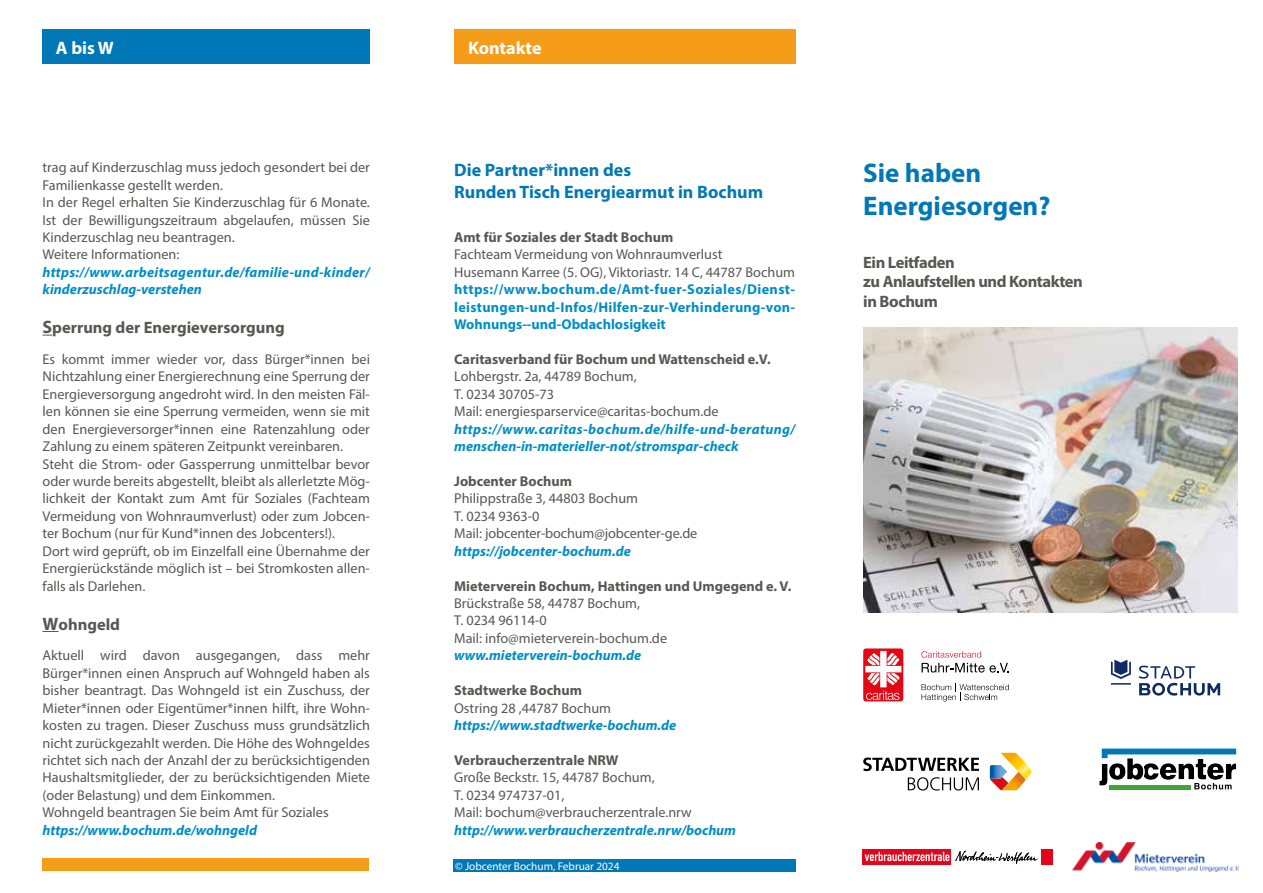
<style>
.page{position:relative;width:1263px;height:893px;background:#fff}
.page>*{position:absolute;margin:0;border:0;box-sizing:border-box;transform-origin:0 0}
.t1{font:700 27px/33px "Myriad Pro";color:#0078b7}
.t2{font:700 18px/21.6px "Myriad Pro";color:#0078b7}
.t3{font:700 18px "Myriad Pro";color:#fff}
.t4{font:700 16.5px/19.8px "Myriad Pro";letter-spacing:-.025em;color:#575756}
.t5{font:700 16.5px "Myriad Pro";color:#575756}
.t6{font:14.25px/17.4px "Myriad Pro";color:#575756}
.t7{font:italic 700 14.25px/17.4px "Myriad Pro";color:#008ec6}
.t8{font:700 14.25px "Myriad Pro";color:#575756}
.t9{font:700 14.25px/17.4px "Myriad Pro";color:#008ec6;text-align:justify}
.t10{font:11.25px "Myriad Pro";color:#fff}
.s1{font-size:18px}
</style>
<div class="page">
<svg style="left:1111px;top:660px;width:109px;height:36px"></svg>
<div style="left:43px;top:858px;width:326px;height:13px;background:#f59d19"></div>
<svg style="left:43px;top:631px;width:16px;height:1px"></svg>
<svg style="left:1102px;top:749px;width:134px;height:40px"></svg>
<hr style="left:1109px;top:785px;width:81px;height:4px;background:#3fa535">
<div style="left:455px;top:30px;width:341px;height:34px;background:#f59d19"></div>
<div style="left:453px;top:859px;width:343px;height:13px;background:#0078b7"></div>
<div style="left:43px;top:30px;width:327px;height:34px;background:#0078b7"></div>
<img style="left:863px;top:327px;width:374px;height:286px">
<img style="left:1072px;top:842px;width:166px;height:30px">
<div style="left:863px;top:849px;width:89px;height:16px;background:#e3051b"></div>
<svg style="left:865px;top:852px;width:84px;height:9px"></svg>
<div style="left:1041px;top:849px;width:11px;height:16px;background:#e3051b"></div>
<svg style="left:955px;top:851px;width:83px;height:13px"></svg>
<svg style="left:921px;top:683px;width:88px;height:19px"></svg>
<svg style="left:921px;top:651px;width:88px;height:22px"></svg>
<div style="left:863px;top:648px;width:40px;height:53px;background:#e30613;border-radius:3px"></div>
<svg style="left:865px;top:651px;width:36px;height:49px"></svg>
<svg style="left:990px;top:753px;width:41px;height:37px"></svg>
<svg style="left:908px;top:777px;width:71px;height:13px"></svg>
<svg style="left:863px;top:757px;width:116px;height:14px"></svg>
<p class="t3" style="left:56px;top:36px;width:59px">A bis W</p>
<p class="t3" style="left:468px;top:36px;width:75px">Kontakte</p>
<p class="t6" style="left:43px;top:159px;width:329px">trag auf Kinderzuschlag muss jedoch gesondert bei der Familienkasse gestellt werden.<br>In der Regel erhalten Sie Kinderzuschlag für 6 Monate.<br>Ist der Bewilligungszeitraum abgelaufen, müssen Sie Kinderzuschlag neu beantragen.<br>Weitere Informationen:</p>
<p class="t7" style="left:43px;top:263px;width:329px">https://www.arbeitsagentur.de/familie-und-kinder/ kinderzuschlag-verstehen</p>
<p class="t5" style="left:43px;top:317px;width:244px"><span class="s1">S</span>perrung der Energieversorgung</p>
<p class="t6" style="left:43px;top:350px;width:329px">Es kommt immer wieder vor, dass Bürger*innen bei Nichtzahlung einer Energierechnung eine Sperrung der Energieversorgung angedroht wird. In den meisten Fäl&shy;len können sie eine Sperrung vermeiden, wenn sie mit den Energieversorger*innen eine Ratenzahlung oder Zahlung zu einem späteren Zeitpunkt vereinbaren.<br>Steht die Strom- oder Gassperrung unmittelbar bevor oder wurde bereits abgestellt, bleibt als allerletzte Mög&shy;lichkeit der Kontakt zum Amt für Soziales (Fachteam Vermeidung von Wohnraumverlust) oder zum Jobcen&shy;ter Bochum (nur für Kund*innen des Jobcenters!).<br>Dort wird geprüft, ob im Einzelfall eine Übernahme der Energierückstände möglich ist – bei Stromkosten allen&shy;falls als Darlehen.</p>
<p class="t5" style="left:43px;top:613px;width:79px"><span class="s1">W</span>ohngeld</p>
<p class="t6" style="left:43px;top:647px;width:329px">Aktuell wird davon ausgegangen, dass mehr Bürger*innen einen Anspruch auf Wohngeld haben als bisher beantragt. Das Wohngeld ist ein Zuschuss, der Mieter*innen oder Eigentümer*innen hilft, ihre Wohn&shy;kosten zu tragen. Dieser Zuschuss muss grundsätzlich nicht zurückgezahlt werden. Die Höhe des Wohngeldes richtet sich nach der Anzahl der zu berücksichtigenden Haushaltsmitglieder, der zu berücksichtigenden Miete (oder Belastung) und dem Einkommen.<br>Wohngeld beantragen Sie beim Amt für Soziales</p>
<p class="t7" style="left:43px;top:821px;width:216px">https://www.bochum.de/wohngeld</p>
<p class="t2" style="left:454px;top:159px;width:310px">Die Partner*innen des<br>Runden Tisch Energiearmut in Bochum</p>
<p class="t8" style="left:454px;top:228px;width:221px">Amt für Soziales der Stadt Bochum</p>
<p class="t6" style="left:454px;top:246px;width:342px">Fachteam Vermeidung von Wohnraumverlust<br>Husemann Karree (5. OG), Viktoriastr. 14 C, 44787 Bochum</p>
<p class="t9" style="left:454px;top:280px;width:342px">https://www.bochum.de/Amt-fuer-Soziales/Dienst&shy;leistungen-und-Infos/Hilfen-zur-Verhinderung-von-Wohnungs--und-Obdachlosigkeit</p>
<p class="t8" style="left:454px;top:350px;width:318px">Caritasverband für Bochum und Wattenscheid e.V.</p>
<p class="t6" style="left:454px;top:368px;width:266px">Lohbergstr. 2a, 44789 Bochum,<br>T. 0234 30705-73<br>Mail: energiesparservice@caritas-bochum.de</p>
<p class="t7" style="left:454px;top:420px;width:343px">https://www.caritas-bochum.de/hilfe-und-beratung/ menschen-in-materieller-not/stromspar-check</p>
<p class="t8" style="left:454px;top:472px;width:119px">Jobcenter Bochum</p>
<p class="t6" style="left:454px;top:490px;width:245px">Philippstraße 3, 44803 Bochum<br>T. 0234 9363-0<br>Mail: jobcenter-bochum@jobcenter-ge.de</p>
<p class="t7" style="left:454px;top:542px;width:178px">https://jobcenter-bochum.de</p>
<p class="t8" style="left:454px;top:576px;width:339px">Mieterverein Bochum, Hattingen und Umgegend e. V.</p>
<p class="t6" style="left:454px;top:594px;width:214px">Brückstraße 58, 44787 Bochum,<br>T. 0234 96114-0<br>Mail: info@mieterverein-bochum.de</p>
<p class="t7" style="left:454px;top:646px;width:189px">www.mieterverein-bochum.de</p>
<p class="t8" style="left:454px;top:681px;width:129px">Stadtwerke Bochum</p>
<p class="t6" style="left:454px;top:699px;width:158px">Ostring 28 ,44787 Bochum</p>
<p class="t7" style="left:454px;top:716px;width:224px">https://www.stadtwerke-bochum.de</p>
<p class="t8" style="left:454px;top:751px;width:166px">Verbraucherzentrale NRW</p>
<p class="t6" style="left:454px;top:769px;width:239px">Große Beckstr. 15, 44787 Bochum,<br>T. 0234 974737-01,<br>Mail: bochum@verbraucherzentrale.nrw</p>
<p class="t7" style="left:454px;top:821px;width:283px">http://www.verbraucherzentrale.nrw/bochum</p>
<p class="t10" style="left:455px;top:859px;width:166px">© Jobcenter Bochum, Februar 2024</p>
<h1 class="t1" style="left:863px;top:155px;width:189px">Sie haben<br>Energiesorgen?</h1>
<p class="t4" style="left:863px;top:252px;width:221px">Ein Leitfaden<br>zu Anlaufstellen und Kontakten in Bochum</p>
</div>
